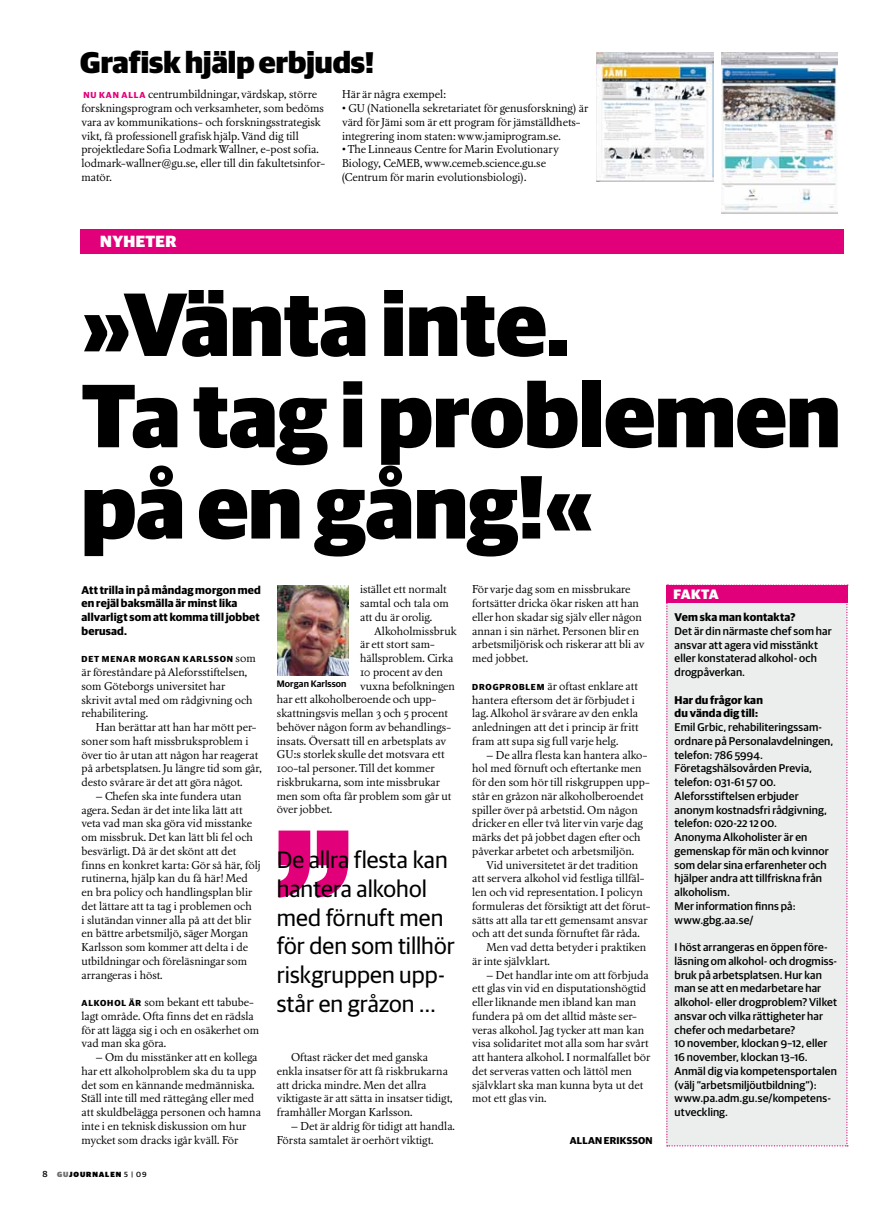
<style>
.page{position:relative;width:886px;height:1205px;background:#fff}
.page>*{position:absolute;margin:0;border:0;box-sizing:border-box;transform-origin:0 0}
.t1{font:900 90px/91.2px "Guardian Sans";color:#000}
.t2{font:900 30px "Guardian Sans";color:#000}
.t3{font:23.75px/28.8px "Guardian Sans";letter-spacing:.005em;color:#000}
.t4{font:900 16.25px "Guardian Sans";letter-spacing:.025em;color:#fff}
.t5{font:900 13.75px "Guardian Sans";color:#fff}
.t6{font:11.25px/13.8px "Nordling BQ Reg Os F";color:#000}
.t7{font:500 11.25px/13.8px "Guardian Sans";letter-spacing:.01em;color:#000}
.t8{font:700 11.25px/13.8px "Guardian Sans";letter-spacing:.015em;color:#000}
.t9{font:700 10px "Guardian Sans";letter-spacing:.02em;color:#000}
.t10{font:600 9.38px "Guardian Sans";letter-spacing:.01em;color:#000}
.t11{font:700 8.75px "Guardian Sans";letter-spacing:.095em;color:#000}
.t12{font:900 7.5px "Guardian Sans";letter-spacing:.12em;color:#000}
.s1{font-family:"Guardian Sans";font-weight:700;font-size:8.75px;color:#e2007a}
.s2{font-family:"Nordling BQ Reg Os F";font-weight:400;font-size:11.25px}
.s3{font-family:"Guardian Sans";font-weight:700;font-size:8.75px}
.s4{font-weight:500;font-size:8.75px}
.s5{color:#707172}
.s6{font-weight:500}
</style>
<div class="page">
<img style="left:721px;top:52px;width:117px;height:162px">
<img style="left:596px;top:52px;width:117px;height:130px">
<div style="left:81px;top:229px;width:763px;height:24px;background:#e2007a"></div>
<svg style="left:279px;top:830px;width:69px;height:68px"></svg>
<img style="left:277px;top:585px;width:72px;height:90px">
<div style="left:666px;top:584px;width:182px;height:562px;background:#eceded"></div>
<div style="left:666px;top:585px;width:181px;height:17px;background:#e2007a"></div>
<h2 class="t2" style="left:80px;top:40px;width:295px">Grafisk hjälp erbjuds!</h2>
<p class="t6" style="left:81px;top:88px;width:245px"><span class="s1">Nu k a n a lla</span> centrumbildningar, värdskap, större forskningsprogram och verksamheter, som bedöms vara av kommunikations- och forskningsstrategisk vikt, få professionell grafisk hjälp. Vänd dig till projektledare Sofia Lodmark Wallner, e-post sofia. lodmark-wallner@gu.se, eller till din fakultetsinfor&shy;matör.</p>
<p class="t6" style="left:342px;top:88px;width:105px">Här är några exempel:</p>
<p class="t6" style="left:342px;top:102px;width:248px">• GU (Nationella sekretariatet för genusforskning) är värd för Jämi som är ett program för jämställdhets&shy;integrering inom staten: www.jamiprogram.se.</p>
<p class="t6" style="left:342px;top:143px;width:219px">• The Linneaus Centre for Marin Evolutionary<br>Biology, CeMEB, www.cemeb.science.gu.se (Centrum för marin evolutionsbiologi).</p>
<h3 class="t4" style="left:100px;top:229px;width:78px">nyheter</h3>
<h1 class="t1" style="left:81px;top:271px;width:760px">»Vänta inte.<br>Ta tag i problemen på en gång!«</h1>
<p class="t8" style="left:81px;top:582px;width:181px">Att trilla in på måndag morgon med en rejäl baksmälla är minst lika allvarligt som att komma till jobbet berusad.</p>
<p class="t11" style="left:81px;top:653px;width:176px">Det mena r Mor ga n Ka r lsson <span class="s2">som</span></p>
<p class="t6" style="left:81px;top:665px;width:173px">är föreståndare på Aleforsstiftelsen, som Göteborgs universitet har skrivit avtal med om rådgivning och rehabilitering.</p>
<p class="t6" style="left:81px;top:720px;width:182px;text-indent:14px">Han berättar att han har mött per&shy;soner som haft missbruksproblem i över tio år utan att någon har reagerat på arbetsplatsen. Ju längre tid som går, desto svårare är det att göra något.</p>
<p class="t6" style="left:81px;top:789px;width:181px;text-indent:14px">– Chefen ska inte fundera utan agera. Sedan är det inte lika lätt att veta vad man ska göra vid misstanke om missbruk. Det kan lätt bli fel och besvärligt. Då är det skönt att det finns en konkret karta: Gör så här, följ rutinerna, hjälp kan du få här! Med en bra policy och handlingsplan blir det lättare att ta tag i problemen och<br>i slutändan vinner alla på att det blir en bättre arbetsmiljö, säger Morgan Karlsson som kommer att delta i de utbildningar och föreläsningar som arrangeras i höst.</p>
<p class="t6" style="left:81px;top:995px;width:179px"><span class="s3">Alkohol ä r</span> som bekant ett tabube&shy;lagt område. Ofta finns det en rädsla för att lägga sig i och en osäkerhet om vad man ska göra.</p>
<p class="t6" style="left:81px;top:1050px;width:181px;text-indent:14px">– Om du misstänker att en kollega har ett alkoholproblem ska du ta upp det som en kännande medmänniska.<br>Ställ inte till med rättegång eller med att skuldbelägga personen och hamna inte i en teknisk diskussion om hur mycket som dracks igår kväll. För</p>
<p class="t12" style="left:43px;top:1168px;width:106px"><span class="s4">8</span> <span class="s5">GU</span>JOURNALEN <span class="s6">5 | 09</span></p>
<p class="t6" style="left:360px;top:583px;width:90px">istället ett normalt samtal och tala om att du är orolig.</p>
<p class="t6" style="left:374px;top:624px;width:84px">Alkoholmissbruk</p>
<p class="t6" style="left:360px;top:638px;width:76px">är ett stort sam-</p>
<p class="t6" style="left:360px;top:652px;width:95px">hällsproblem. Cirka</p>
<p class="t6" style="left:360px;top:665px;width:84px">10 procent av den</p>
<p class="t6" style="left:360px;top:679px;width:96px">vuxna befolkningen</p>
<p class="t6" style="left:277px;top:693px;width:161px">har ett alkoholberoende och upp-</p>
<p class="t6" style="left:277px;top:707px;width:173px">skattningsvis mellan 3 och 5 procent</p>
<p class="t6" style="left:277px;top:720px;width:176px">behöver någon form av behandlings-</p>
<p class="t6" style="left:277px;top:734px;width:171px">insats. Översatt till en arbetsplats av</p>
<p class="t6" style="left:277px;top:748px;width:169px">GU:s storlek skulle det motsvara ett</p>
<p class="t6" style="left:277px;top:762px;width:160px">100-tal personer. Till det kommer</p>
<p class="t6" style="left:277px;top:775px;width:165px">riskbrukarna, som inte missbrukar</p>
<p class="t6" style="left:277px;top:789px;width:176px">men som ofta får problem som går ut</p>
<p class="t6" style="left:277px;top:803px;width:57px">över jobbet.</p>
<p class="t10" style="left:277px;top:676px;width:71px">Morgan Karlsson</p>
<h3 class="t3" style="left:277px;top:844px;width:179px">De allra flesta kan hantera alkohol med förnuft men för den som tillhör riskgruppen upp&shy;står en gråzon …</h3>
<p class="t6" style="left:277px;top:1050px;width:177px;text-indent:14px">Oftast räcker det med ganska enkla insatser för att få riskbrukarna att dricka mindre. Men det allra viktigaste är att sätta in insatser tidigt, framhåller Morgan Karlsson.</p>
<p class="t6" style="left:277px;top:1119px;width:180px;text-indent:14px">– Det är aldrig för tidigt att handla.<br>Första samtalet är oerhört viktigt.</p>
<p class="t6" style="left:472px;top:583px;width:174px">För varje dag som en missbrukare fortsätter dricka ökar risken att han eller hon skadar sig själv eller någon annan i sin närhet. Personen blir en arbetsmiljörisk och riskerar att bli av med jobbet.</p>
<p class="t6" style="left:472px;top:679px;width:168px"><span class="s3">D r ogpr oblem</span> är oftast enklare att hantera eftersom det är förbjudet i lag. Alkohol är svårare av den enkla anledningen att det i princip är fritt fram att supa sig full varje helg.</p>
<p class="t6" style="left:472px;top:748px;width:179px;text-indent:14px">– De allra flesta kan hantera alko&shy;hol med förnuft och eftertanke men för den som hör till riskgruppen upp&shy;står en gråzon när alkoholberoendet spiller över på arbetstid. Om någon dricker en eller två liter vin varje dag märks det på jobbet dagen efter och påverkar arbetet och arbetsmiljön.</p>
<p class="t6" style="left:486px;top:858px;width:153px">Vid universitetet är det tradition</p>
<p class="t6" style="left:472px;top:872px;width:174px">att servera alkohol vid festliga tillfäl-</p>
<p class="t6" style="left:472px;top:885px;width:172px">len och vid representation. I policyn</p>
<p class="t6" style="left:472px;top:899px;width:180px">formuleras det försiktigt att det förut-</p>
<p class="t6" style="left:472px;top:913px;width:177px">sätts att alla tar ett gemensamt ansvar</p>
<p class="t6" style="left:472px;top:927px;width:169px">och att det sunda förnuftet får råda.</p>
<p class="t6" style="left:486px;top:940px;width:161px">Men vad detta betyder i praktiken</p>
<p class="t6" style="left:472px;top:954px;width:79px">är inte självklart.</p>
<p class="t6" style="left:472px;top:968px;width:180px;text-indent:14px">– Det handlar inte om att förbjuda ett glas vin vid en disputationshögtid eller liknande men ibland kan man fundera på om det alltid måste ser&shy;veras alkohol. Jag tycker att man kan visa solidaritet mot alla som har svårt att hantera alkohol. I normalfallet bör det serveras vatten och lättöl men självklart ska man kunna byta ut det mot ett glas vin.</p>
<p class="t9" style="left:570px;top:1132px;width:84px">Allan Eriksson</p>
<p class="t5" style="left:673px;top:584px;width:47px">Fakta</p>
<p class="t8" style="left:674px;top:609px;width:122px">Vem ska man kontakta?</p>
<p class="t7" style="left:674px;top:623px;width:159px">Det är din närmaste chef som har ansvar att agera vid misstänkt eller konstaterad alkohol- och drogpåverkan.</p>
<p class="t8" style="left:674px;top:692px;width:90px">Har du frågor kan du vända dig till:</p>
<p class="t7" style="left:674px;top:719px;width:160px">Emil Grbic, rehabiliteringssam&shy;ordnare på Personalavdelningen, telefon: 786 5994.<br>Företagshälsovården Previa, telefon: 031-61 57 00.<br>Aleforsstiftelsen erbjuder anonym kostnadsfri rådgivning, telefon: 020-22 12 00.<br>Anonyma Alkoholister är en gemenskap för män och kvinnor som delar sina erfarenheter och hjälper andra att tillfriskna från alkoholism.<br>Mer information finns på: www.gbg.aa.se/</p>
<p class="t7" style="left:674px;top:939px;width:164px">I höst arrangeras en öppen före&shy;läsning om alkohol- och drogmiss&shy;bruk på arbetsplatsen. Hur kan man se att en medarbetare har alkohol- eller drogproblem? Vilket ansvar och vilka rättigheter har chefer och medarbetare?<br>10 november, klockan 9–12, eller<br>16 november, klockan 13–16.<br>Anmäl dig via kompetensportalen (välj ”arbetsmiljöutbildning”): www.pa.adm.gu.se/kompetens&shy;utveckling.</p>
</div>
